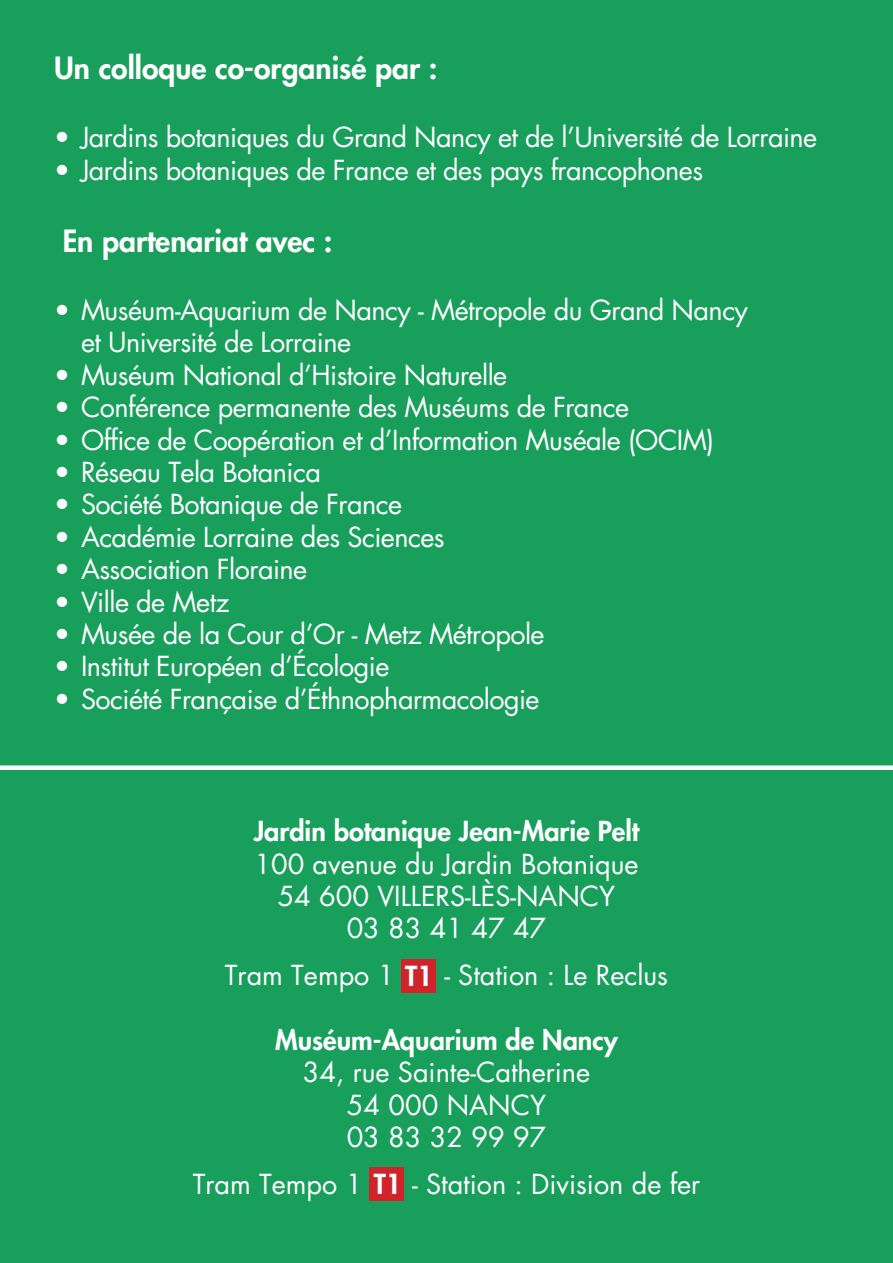
<style>
.page{position:relative;width:893px;height:1263px;background:#199f5c}
.page>*{position:absolute;margin:0;border:0;box-sizing:border-box;transform-origin:0 0}
.t1{font:800 30px "Futura Std";color:#fff}
.t2{font:27px/32.4px "Futura Std";letter-spacing:-.02em;color:#fff}
.t3{font:27px/32.4px "Futura Std";color:#fff;text-align:center}
.t4{font:800 27px "Futura Std";color:#fff}
.s1{font-weight:800}
</style>
<div class="page">
<div style="left:0;top:765px;width:893px;height:5px;background:#fff"></div>
<div style="left:401px;top:959px;width:34px;height:34px;background:#d1232a"></div>
<div style="left:369px;top:1167px;width:35px;height:34px;background:#d1232a"></div>
<p class="t1" style="left:54px;top:49px;width:385px">Un colloque co-organisé par :</p>
<p class="t2" style="left:54px;top:121px;width:765px">• Jardins botaniques du Grand Nancy et de l’Université de Lorraine</p>
<p class="t2" style="left:54px;top:154px;width:651px">• Jardins botaniques de France et des pays francophones</p>
<p class="t1" style="left:63px;top:221px;width:271px">En partenariat avec :</p>
<p class="t2" style="left:81px;top:294px;width:669px;text-indent:-27px">• Muséum-Aquarium de Nancy - Métropole du Grand Nancy et Université de Lorraine</p>
<p class="t2" style="left:54px;top:359px;width:455px">• Muséum National d’Histoire Naturelle</p>
<p class="t2" style="left:54px;top:391px;width:576px">• Conférence permanente des Muséums de France</p>
<p class="t2" style="left:54px;top:424px;width:662px">• Office de Coopération et d’Information Muséale (OCIM)</p>
<p class="t2" style="left:54px;top:456px;width:268px">• Réseau Tela Botanica</p>
<p class="t2" style="left:54px;top:489px;width:350px">• Société Botanique de France</p>
<p class="t2" style="left:54px;top:521px;width:392px">• Académie Lorraine des Sciences</p>
<p class="t2" style="left:54px;top:553px;width:255px">• Association Floraine</p>
<p class="t2" style="left:54px;top:586px;width:177px">• Ville de Metz</p>
<p class="t2" style="left:54px;top:618px;width:492px">• Musée de la Cour d’Or - Metz Métropole</p>
<p class="t2" style="left:54px;top:651px;width:337px">• Institut Européen d’Écologie</p>
<p class="t2" style="left:54px;top:683px;width:487px">• Société Française d’Éthnopharmacologie</p>
<p class="t4" style="left:254px;top:814px;width:387px">Jardin botanique Jean-Marie Pelt</p>
<p class="t3" style="left:254px;top:848px;width:386px">100 avenue du Jardin Botanique<br>54 600 VILLERS-LÈS-NANCY<br>03 83 41 47 47</p>
<p class="t3" style="left:225px;top:959px;width:445px">Tram Tempo 1 <span class="s1">T1</span> - Station : Le Reclus</p>
<p class="t4" style="left:275px;top:1023px;width:344px">Muséum-Aquarium de Nancy</p>
<p class="t3" style="left:303px;top:1056px;width:289px">34, rue Sainte-Catherine<br>54 000 NANCY<br>03 83 32 99 97</p>
<p class="t3" style="left:193px;top:1168px;width:509px">Tram Tempo 1 <span class="s1">T1</span> - Station : Division de fer</p>
</div>
